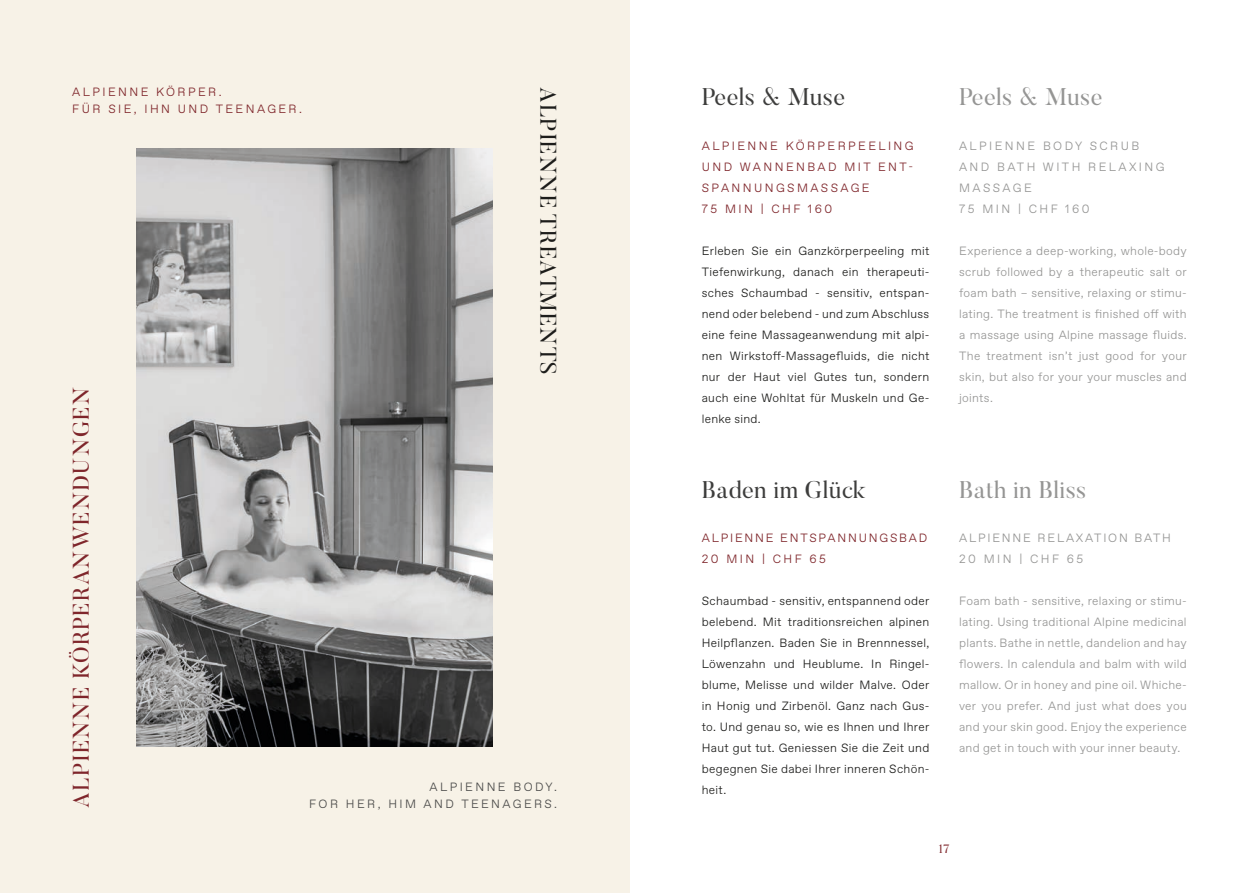
<style>
.page{position:relative;width:1259px;height:893px;background:#fff}
.page>*{position:absolute;margin:0;border:0;box-sizing:border-box;transform-origin:0 0}
.t1{font:24px "Butler";letter-spacing:.02em;color:#3d3d3c}
.t2{font:24px "Butler";letter-spacing:.02em;color:#959594}
.t3{font:22.5px "Butler";letter-spacing:.05em;color:#7f262b}
.t4{font:22.5px "Butler";letter-spacing:.05em;color:#1d1d1b}
.t5{font:300 12px/21px "ABC Favorit";letter-spacing:.025em;color:#1d1d1b;text-align:justify}
.t6{font:300 12px/21px "ABC Favorit";letter-spacing:.025em;color:#959594;text-align:justify}
.t7{font:300 12px/21px "ABC Favorit Unlicensed Trial";letter-spacing:.2em;color:#7f262b;text-align:justify}
.t8{font:300 12px/21px "ABC Favorit Unlicensed Trial";letter-spacing:.2em;color:#959594}
.t9{font:300 12px "ABC Favorit Unlicensed Trial";letter-spacing:.2em;color:#4b4b4a}
.t10{font:300 12px "ABC Favorit Unlicensed Trial";letter-spacing:.15em;color:#7f262b}
.t11{font:300 12px "ABC Favorit Unlicensed Trial";letter-spacing:.15em;color:#959594}
.t12{font:12px "Butler";color:#7f262b}
</style>
<div class="page">
<div style="left:0;top:0;width:629px;height:893px;background:#f7f2e7"></div>
<img style="left:137px;top:148px;width:356px;height:599px">
<p class="t7" style="left:72px;top:82px;width:151px">ALPIENNE KÖRPER.</p>
<p class="t7" style="left:72px;top:98px;width:231px">FÜR SIE, IHN UND TEENAGER.</p>
<p class="t3" style="left:67px;top:808px;width:422px;rotate:-90deg">ALPIENNE KÖRPERANWENDUNGEN</p>
<p class="t4" style="left:562px;top:87px;width:290px;rotate:90deg">ALPIENNE TREATMENTS</p>
<p class="t9" style="left:429px;top:780px;width:129px">ALPIENNE BODY.</p>
<p class="t9" style="left:309px;top:797px;width:249px">FOR HER, HIM AND TEENAGERS.</p>
<p class="t1" style="left:702px;top:81px;width:145px">Peels &amp; Muse</p>
<p class="t2" style="left:959px;top:81px;width:145px">Peels &amp; Muse</p>
<p class="t7" style="left:702px;top:135px;width:213px">ALPIENNE KÖRPERPEELING UND WANNENBAD MIT ENT-SPANNUNGSMASSAGE</p>
<p class="t7" style="left:702px;top:198px;width:132px">75 MIN | CHF 160</p>
<p class="t8" style="left:959px;top:135px;width:207px">ALPIENNE BODY SCRUB<br>AND BATH WITH RELAXING<br>MASSAGE</p>
<p class="t8" style="left:959px;top:198px;width:132px">75 MIN | CHF 160</p>
<p class="t5" style="left:702px;top:240px;width:229px">Erleben Sie ein Ganzkörperpeeling mit Tiefenwirkung, danach ein therapeuti&shy;sches Schaumbad - sensitiv, entspan&shy;nend oder belebend - und zum Abschluss eine feine Massageanwendung mit alpi&shy;nen Wirkstoff-Massagefluids, die nicht nur der Haut viel Gutes tun, sondern auch eine Wohltat für Muskeln und Ge&shy;lenke sind.</p>
<p class="t6" style="left:959px;top:240px;width:229px">Experience a deep-working, whole-body scrub followed by a therapeutic salt or foam bath – sensitive, relaxing or stimu&shy;lating. The treatment is finished off with a massage using Alpine massage fluids.<br>The treatment isn’t just good for your skin, but also for your your muscles and joints.</p>
<p class="t1" style="left:702px;top:474px;width:165px">Baden im Glück</p>
<p class="t2" style="left:959px;top:474px;width:129px">Bath in Bliss</p>
<p class="t10" style="left:702px;top:531px;width:227px">ALPIENNE ENTSPANNUNGSBAD</p>
<p class="t7" style="left:702px;top:548px;width:126px">20 MIN | CHF 65</p>
<p class="t11" style="left:959px;top:531px;width:213px">ALPIENNE RELAXATION BATH</p>
<p class="t8" style="left:959px;top:548px;width:126px">20 MIN | CHF 65</p>
<p class="t5" style="left:702px;top:590px;width:229px">Schaumbad - sensitiv, entspannend oder belebend. Mit traditionsreichen alpinen Heilpflanzen. Baden Sie in Brennnessel, Löwenzahn und Heublume. In Ringel&shy;blume, Melisse und wilder Malve. Oder in Honig und Zirbenöl. Ganz nach Gus&shy;to. Und genau so, wie es Ihnen und Ihrer Haut gut tut. Geniessen Sie die Zeit und begegnen Sie dabei Ihrer inneren Schön&shy;heit.</p>
<p class="t6" style="left:959px;top:590px;width:229px">Foam bath - sensitive, relaxing or stimu&shy;lating. Using traditional Alpine medicinal plants. Bathe in nettle, dandelion and hay flowers. In calendula and balm with wild mallow. Or in honey and pine oil. Whiche&shy;ver you prefer. And just what does you and your skin good. Enjoy the experience and get in touch with your inner beauty.</p>
<p class="t12" style="left:938px;top:842px;width:13px">17</p>
</div>
